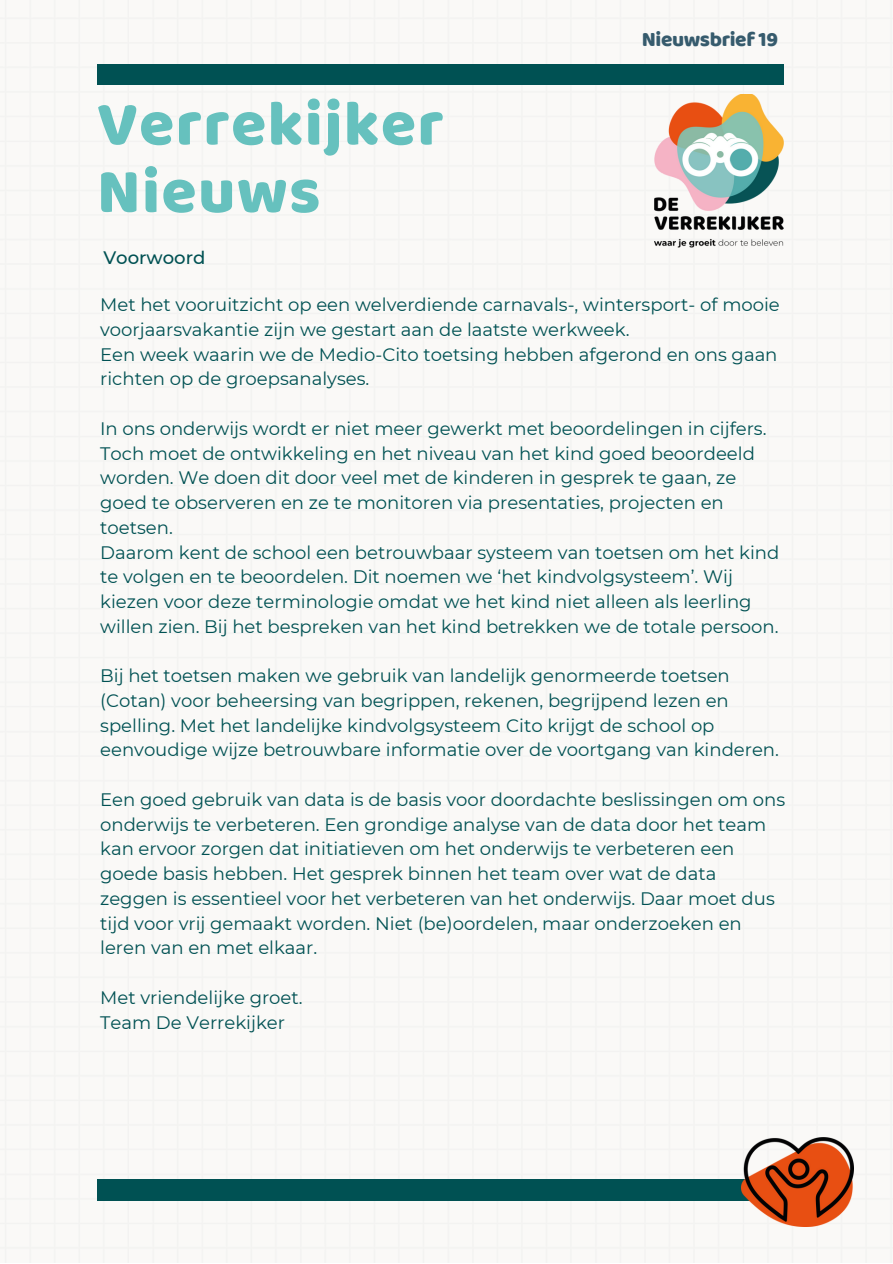
<style>
.page{position:relative;width:893px;height:1264px;background:#fff}
.page>*{position:absolute;margin:0;border:0;box-sizing:border-box;transform-origin:0 0}
.t1{font:64.35px/67.5px "Baloo";letter-spacing:.02em;color:#66c1be}
.t2{font:20.85px "Baloo";letter-spacing:-.02em;color:#365b6d}
.t3{font:18px/24.8px "Montserrat";color:#005153}
.t4{font:500 18px "Montserrat";color:#005153}
</style>
<div class="page">
<img style="left:0;top:0;width:892px;height:1262px">
<div style="left:97px;top:64px;width:686px;height:20px;background:#005153"></div>
<div style="left:97px;top:1179px;width:692px;height:20px;background:#005153"></div>
<svg style="left:135px;top:324px;width:331px;height:8px"></svg>
<img style="left:654px;top:94px;width:129px;height:154px">
<img style="left:741px;top:1136px;width:112px;height:90px">
<h1 class="t1" style="left:97px;top:88px;width:348px">Verrekijker<br>Nieuws</h1>
<p class="t4" style="left:103px;top:247px;width:103px">Voorwoord</p>
<p class="t2" style="left:641px;top:27px;width:138px">Nieuwsbrief 19</p>
<p class="t3" style="left:100px;top:292px;width:681px">Met het vooruitzicht op een welverdiende carnavals-, wintersport- of mooie voorjaarsvakantie zijn we gestart aan de laatste werkweek.<br>Een week waarin we de Medio-Cito toetsing hebben afgerond en ons gaan richten op de groepsanalyses.</p>
<p class="t3" style="left:100px;top:416px;width:680px">In ons onderwijs wordt er niet meer gewerkt met beoordelingen in cijfers.<br>Toch moet de ontwikkeling en het niveau van het kind goed beoordeeld worden. We doen dit door veel met de kinderen in gesprek te gaan, ze goed te observeren en ze te monitoren via presentaties, projecten en toetsen.<br>Daarom kent de school een betrouwbaar systeem van toetsen om het kind te volgen en te beoordelen. Dit noemen we ‘het kindvolgsysteem’. Wij kiezen voor deze terminologie omdat we het kind niet alleen als leerling willen zien. Bij het bespreken van het kind betrekken we de totale persoon.</p>
<p class="t3" style="left:100px;top:663px;width:680px">Bij het toetsen maken we gebruik van landelijk genormeerde toetsen (Cotan) voor beheersing van begrippen, rekenen, begrijpend lezen en spelling. Met het landelijke kindvolgsysteem Cito krijgt de school op eenvoudige wijze betrouwbare informatie over de voortgang van kinderen.</p>
<p class="t3" style="left:100px;top:787px;width:686px">Een goed gebruik van data is de basis voor doordachte beslissingen om ons onderwijs te verbeteren. Een grondige analyse van de data door het team kan ervoor zorgen dat initiatieven om het onderwijs te verbeteren een goede basis hebben. Het gesprek binnen het team over wat de data zeggen is essentieel voor het verbeteren van het onderwijs. Daar moet dus tijd voor vrij gemaakt worden. Niet (be)oordelen, maar onderzoeken en leren van en met elkaar.</p>
<p class="t3" style="left:100px;top:985px;width:204px">Met vriendelijke groet.<br>Team De Verrekijker</p>
</div>
